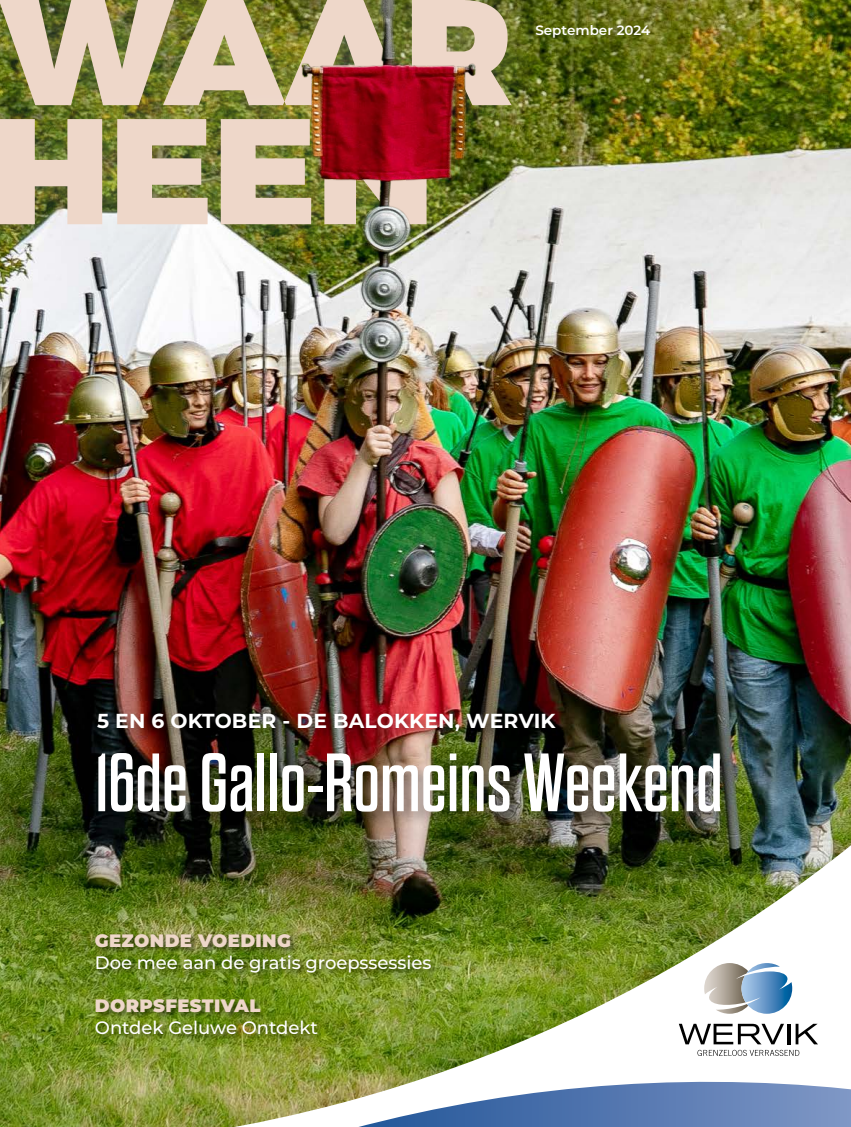
<style>
.page{position:relative;width:851px;height:1127px;background:#fff}
.page>*{position:absolute;margin:0;border:0;box-sizing:border-box;transform-origin:0 0}
.t1{font:82.5px "Dharma Gothic E";color:#fff}
.t2{font:700 20.25px "Montserrat";letter-spacing:.01em;color:#fff}
.t3{font:500 18px "Montserrat";letter-spacing:-.005em;color:#fff}
.t4{font:900 18px "Montserrat";letter-spacing:.02em;color:#eed7c9}
.t5{font:600 13.5px "Montserrat";color:#fff}
</style>
<div class="page">
<img style="left:0;top:0;width:850px;height:1127px">
<div style="left:46px;top:814px;width:804px;height:313px;background:#000;opacity:.05"></div>
<img style="left:60px;top:821px;width:790px;height:306px">
<svg style="left:678px;top:1024px;width:105px;height:20px"></svg>
<hr style="left:787px;top:1024px;width:3px;height:20px;background:#000">
<svg style="left:795px;top:1024px;width:22px;height:20px"></svg>
<svg style="left:697px;top:1050px;width:102px;height:6px"></svg>
<svg style="left:704px;top:963px;width:88px;height:51px"></svg>
<div style="left:95px;top:710px;width:639px;height:117px;background:#000;opacity:.35"></div>
<div style="left:94px;top:933px;width:344px;height:108px;background:#000;opacity:.5"></div>
<div style="left:0;top:0;width:545px;height:145px;background:#fff;opacity:.2"></div>
<svg style="left:0;top:0;width:511px;height:105px;background:#bcb18d"></svg>
<div style="left:0;top:79px;width:466px;height:185px;background:#fff;opacity:.2"></div>
<svg style="left:0;top:119px;width:280px;height:105px;background:#cbbda2"></svg>
<img style="left:280px;top:0;width:215px;height:283px">
<p class="t5" style="left:535px;top:20px;width:116px">September 2024</p>
<p class="t2" style="left:97px;top:706px;width:460px">5 EN 6 OKTOBER - DE BALOKKEN, WERVIK</p>
<h1 class="t1" style="left:95px;top:741px;width:629px">16de Gallo-Romeins Weekend</h1>
<p class="t4" style="left:95px;top:927px;width:197px">GEZONDE VOEDING</p>
<p class="t3" style="left:95px;top:950px;width:338px">Doe mee aan de gratis groepssessies</p>
<p class="t4" style="left:95px;top:992px;width:167px">DORPSFESTIVAL</p>
<p class="t3" style="left:95px;top:1015px;width:224px">Ontdek Geluwe Ontdekt</p>
</div>
